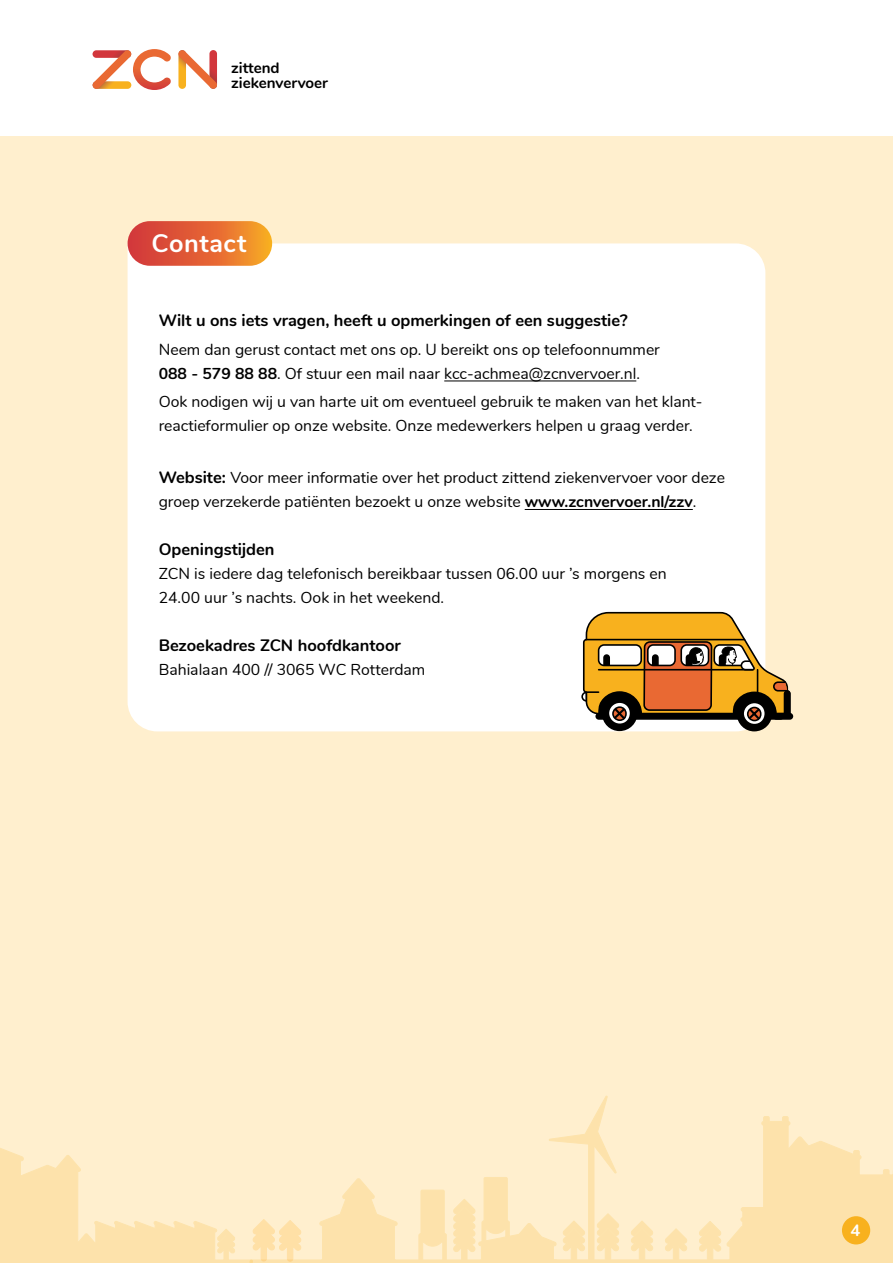
<style>
.page{position:relative;width:893px;height:1263px;background:#fff}
.page>*{position:absolute;margin:0;border:0;box-sizing:border-box;transform-origin:0 0}
.t1{font:700 25.2px "Nunito";letter-spacing:.025em;color:#fff}
.t2{font:700 16.5px "Nunito";color:#000}
.t3{font:700 16.5px "Nunito";color:#fff}
.t4{font:15.75px/24px "Nunito";color:#000}
.t5{font:700 15.15px/15.1px "Nunito";color:#000}
.s1{font-weight:700}
.s2{font-weight:700;font-size:16.5px}
</style>
<div class="page">
<div style="left:0;top:136px;width:893px;height:1127px;background:#ffefce"></div>
<svg style="left:178px;top:50px;width:39px;height:39px"></svg>
<svg style="left:92px;top:49px;width:79px;height:41px"></svg>
<svg style="left:0;top:1095px;width:893px;height:168px"></svg>
<div style="left:842px;top:1216px;width:28px;height:28px;background:#f8b11e;border-radius:50%"></div>
<div style="left:128px;top:243px;width:637px;height:488px;background:#fff"></div>
<div style="left:128px;top:221px;width:144px;height:45px;background:linear-gradient(to right,#d02d3d,#f7a129);border-radius:22px"></div>
<hr style="left:444px;top:381px;width:192px;height:1px;background:#000">
<hr style="left:525px;top:509px;width:168px;height:1px;background:#000">
<div style="left:602px;top:696px;width:35px;height:34px;background:#000;border-radius:50%"></div>
<div style="left:602px;top:695px;width:35px;height:36px;border:2px solid #000;border-radius:50%"></div>
<div style="left:607px;top:701px;width:24px;height:24px;border:2px solid #000;border-radius:50%"></div>
<div style="left:737px;top:696px;width:34px;height:35px;background:#000;border-radius:50%"></div>
<div style="left:736px;top:695px;width:36px;height:36px;border:2px solid #000;border-radius:50%"></div>
<div style="left:742px;top:701px;width:24px;height:24px;border:2px solid #000;border-radius:50%"></div>
<svg style="left:581px;top:611px;width:213px;height:111px;background:#be9151"></svg>
<p class="t5" style="left:231px;top:60px;width:98px">zittend ziekenvervoer</p>
<h1 class="t1" style="left:151px;top:225px;width:97px">Contact</h1>
<p class="t2" style="left:159px;top:309px;width:470px">Wilt u ons iets vragen, heeft u opmerkingen of een suggestie?</p>
<p class="t4" style="left:159px;top:336px;width:503px">Neem dan gerust contact met ons op. U bereikt ons op telefoonnummer<br><span class="s1">088 - 579 88 88</span>. Of stuur een mail naar kcc-achmea@zcnvervoer.nl.</p>
<p class="t4" style="left:159px;top:389px;width:545px">Ook nodigen wij u van harte uit om eventueel gebruik te maken van het klant&shy;reactieformulier op onze website. Onze medewerkers helpen u graag verder.</p>
<p class="t4" style="left:159px;top:465px;width:568px"><span class="s2">Website:</span> Voor meer informatie over het product zittend ziekenvervoer voor deze groep verzekerde patiënten bezoekt u onze website <span class="s1">www.zcnvervoer.nl/zzv</span>.</p>
<p class="t2" style="left:159px;top:537px;width:117px">Openingstijden</p>
<p class="t4" style="left:159px;top:561px;width:510px">ZCN is iedere dag telefonisch bereikbaar tussen 06.00 uur ’s morgens en<br>24.00 uur ’s nachts. Ook in het weekend.</p>
<p class="t2" style="left:159px;top:633px;width:244px">Bezoekadres ZCN hoofdkantoor</p>
<p class="t4" style="left:159px;top:657px;width:268px">Bahialaan 400 // 3065 WC Rotterdam</p>
<p class="t3" style="left:850px;top:1218px;width:11px">4</p>
</div>
